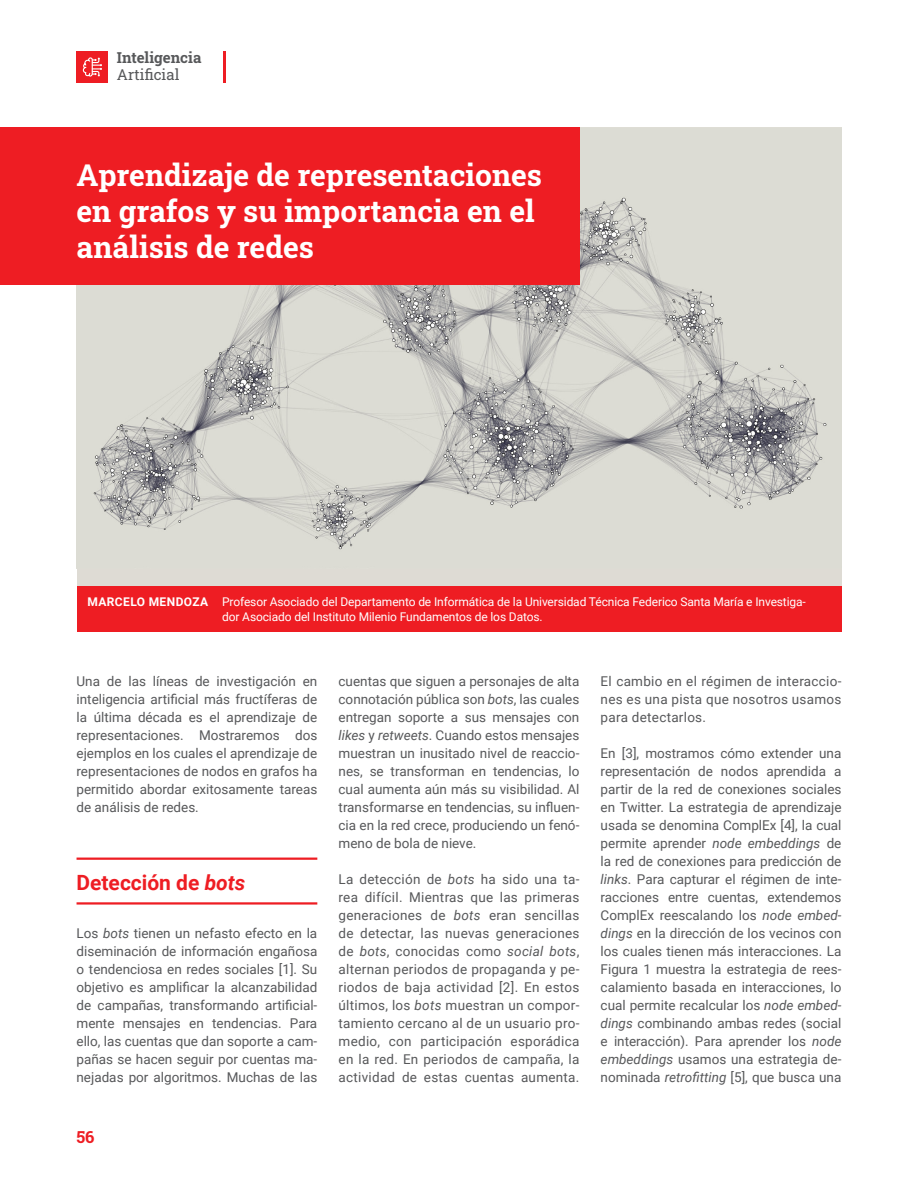
<style>
.page{position:relative;width:918px;height:1188px;background:#fff}
.page>*{position:absolute;margin:0;border:0;box-sizing:border-box;transform-origin:0 0}
.Titulo{font:700 30px/36px "Roboto Slab";color:#fff}
.Subtítulo{font:700 21px "Roboto";color:#ee1d23}
.t1{font:700 16.5px "Roboto Slab";color:#ee1d23}
.t2{font:700 15px "Roboto Slab";color:#57585a}
.t3{font:15px "Roboto Slab";color:#57585a}
.Texto{font:13.5px/18px "Roboto";color:#57585a;text-align:justify}
.Nombre_Autor{font:12px/15px "Roboto";letter-spacing:-.01em;color:#fff}
.s1{font-weight:700}
.s2{font-style:italic}
</style>
<div class="page">
<div style="left:77px;top:51px;width:31px;height:32px;background:#ee1d23"></div>
<hr style="left:224px;top:51px;width:2px;height:32px;background:#ee1d23">
<svg style="left:82px;top:57px;width:20px;height:20px"></svg>
<div style="left:77px;top:128px;width:764px;height:458px;background:#dedbd4"></div>
<img style="left:93px;top:128px;width:734px;height:422px">
<div style="left:0;top:128px;width:579px;height:157px;background:#ee1d23"></div>
<div style="left:77px;top:586px;width:764px;height:46px;background:#ee1d23"></div>
<hr style="left:77px;top:858px;width:240px;height:2px;background:#ee1d23">
<hr style="left:77px;top:902px;width:240px;height:3px;background:#ee1d23">
<p class="t2" style="left:117px;top:48px;width:86px">Inteligencia</p>
<p class="t3" style="left:117px;top:64px;width:64px">Artificial</p>
<p class="Titulo" style="left:77px;top:156px;width:467px">Aprendizaje de representaciones en grafos y su importancia en el análisis de redes</p>
<p class="Nombre_Autor" style="left:222px;top:594px;width:585px;text-indent:-135px"><span class="s1">MARCELO MENDOZA</span> Profesor Asociado del Departamento de Informática de la Universidad Técnica Federico Santa María e Investiga&shy;dor Asociado del Instituto Milenio Fundamentos de los Datos.</p>
<p class="Texto" style="left:77px;top:671px;width:242px">Una de las líneas de investigación en inteligencia artificial más fructíferas de la última década es el aprendizaje de representaciones. Mostraremos dos ejemplos en los cuales el aprendizaje de representaciones de nodos en grafos ha permitido abordar exitosamente tareas de análisis de redes.</p>
<p class="Subtítulo" style="left:77px;top:867px;width:170px">Detección de <span class="s2">bots</span></p>
<p class="Texto" style="left:77px;top:923px;width:242px">Los <span class="s2">bots</span> tienen un nefasto efecto en la diseminación de información engañosa o tendenciosa en redes sociales [1]. Su objetivo es amplificar la alcanzabilidad de campañas, transformando artificial&shy;mente mensajes en tendencias. Para ello, las cuentas que dan soporte a cam&shy;pañas se hacen seguir por cuentas ma&shy;nejadas por algoritmos. Muchas de las</p>
<p class="t1" style="left:77px;top:1126px;width:20px">56</p>
<p class="Texto" style="left:339px;top:671px;width:242px">cuentas que siguen a personajes de alta connotación pública son <span class="s2">bots</span>, las cuales entregan soporte a sus mensajes con <span class="s2">likes</span> y <span class="s2">retweets</span>. Cuando estos mensajes muestran un inusitado nivel de reaccio&shy;nes, se transforman en tendencias, lo cual aumenta aún más su visibilidad. Al transformarse en tendencias, su influen&shy;cia en la red crece, produciendo un fenó&shy;meno de bola de nieve.</p>
<p class="Texto" style="left:339px;top:869px;width:242px">La detección de <span class="s2">bots</span> ha sido una ta&shy;rea difícil. Mientras que las primeras generaciones de <span class="s2">bots</span> eran sencillas de detectar, las nuevas generaciones de <span class="s2">bots</span>, conocidas como <span class="s2">social bots</span>, alternan periodos de propaganda y pe&shy;riodos de baja actividad [2]. En estos últimos, los <span class="s2">bots</span> muestran un compor&shy;tamiento cercano al de un usuario pro&shy;medio, con participación esporádica en la red. En periodos de campaña, la actividad de estas cuentas aumenta.</p>
<p class="Texto" style="left:601px;top:671px;width:242px">El cambio en el régimen de interaccio&shy;nes es una pista que nosotros usamos para detectarlos.</p>
<p class="Texto" style="left:601px;top:743px;width:242px">En [3], mostramos cómo extender una representación de nodos aprendida a partir de la red de conexiones sociales en Twitter. La estrategia de aprendizaje usada se denomina ComplEx [4], la cual permite aprender <span class="s2">node embeddings</span> de la red de conexiones para predicción de <span class="s2">links</span>. Para capturar el régimen de inte&shy;racciones entre cuentas, extendemos ComplEx reescalando los <span class="s2">node embed&shy;dings</span> en la dirección de los vecinos con los cuales tienen más interacciones. La Figura 1 muestra la estrategia de rees&shy;calamiento basada en interacciones, lo cual permite recalcular los <span class="s2">node embed&shy;dings</span> combinando ambas redes (social e interacción). Para aprender los <span class="s2">node embeddings</span> usamos una estrategia de&shy;nominada <span class="s2">retrofitting</span> [5], que busca una</p>
</div>
